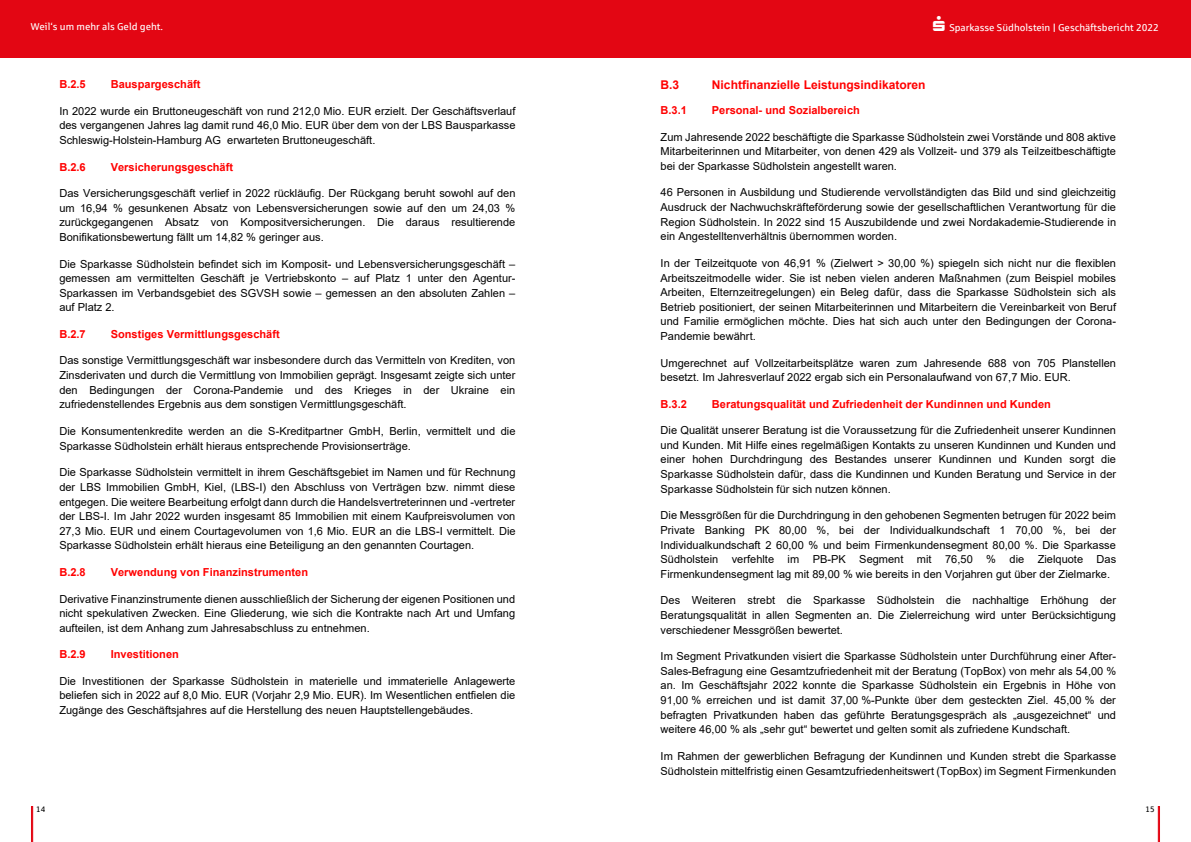
<style>
.page{position:relative;width:1191px;height:842px;background:#fff}
.page>*{position:absolute;margin:0;border:0;box-sizing:border-box;transform-origin:0 0}
.t1{font:700 12.1px "Arial";color:#f00}
.t2{font:11px/14.6px "Arial";color:#000;text-align:justify}
.t3{font:700 11px "Arial";color:#f00}
.t4{font:10px "Sparkasse Rg";color:#fff}
.t5{font:8px "Sparkasse Rg";color:#000}
.s1{font-weight:700}
</style>
<div class="page">
<div style="left:0;top:0;width:1191px;height:58px;background:#e30613"></div>
<svg style="left:31px;top:806px;width:2px;height:36px"></svg>
<svg style="left:1157px;top:806px;width:3px;height:36px"></svg>
<p class="t4" style="left:31px;top:21px;width:133px">Weil‘s um mehr als Geld geht.</p>
<p class="t3" style="left:59px;top:77px;width:28px">B.2.5</p>
<p class="t3" style="left:111px;top:77px;width:91px">Bauspargeschäft</p>
<p class="t2" style="left:59px;top:104px;width:458px">In 2022 wurde ein Bruttoneugeschäft von rund 212,0 Mio. EUR erzielt. Der Geschäftsverlauf des vergangenen Jahres lag damit rund 46,0 Mio. EUR über dem von der LBS Bausparkasse Schleswig-Holstein-Hamburg AG erwarteten Bruttoneugeschäft.</p>
<p class="t3" style="left:59px;top:159px;width:28px">B.2.6</p>
<p class="t3" style="left:111px;top:159px;width:124px">Versicherungsgeschäft</p>
<p class="t2" style="left:59px;top:186px;width:457px">Das Versicherungsgeschäft verlief in 2022 rückläufig. Der Rückgang beruht sowohl auf den um 16,94 % gesunkenen Absatz von Lebensversicherungen sowie auf den um 24,03 % zurückgegangenen Absatz von Kompositversicherungen. Die daraus resultierende Bonifikationsbewertung fällt um 14,82 % geringer aus.</p>
<p class="t2" style="left:59px;top:256px;width:457px">Die Sparkasse Südholstein befindet sich im Komposit- und Lebensversicherungsgeschäft – gemessen am vermittelten Geschäft je Vertriebskonto – auf Platz 1 unter den Agentur-Sparkassen im Verbandsgebiet des SGVSH sowie – gemessen an den absoluten Zahlen – auf Platz 2.</p>
<p class="t3" style="left:59px;top:326px;width:28px">B.2.7</p>
<p class="t3" style="left:111px;top:326px;width:171px">Sonstiges Vermittlungsgeschäft</p>
<p class="t2" style="left:59px;top:353px;width:457px">Das sonstige Vermittlungsgeschäft war insbesondere durch das Vermitteln von Krediten, von Zinsderivaten und durch die Vermittlung von Immobilien geprägt. Insgesamt zeigte sich unter den Bedingungen der Corona-Pandemie und des Krieges in der Ukraine ein zufriedenstellendes Ergebnis aus dem sonstigen Vermittlungsgeschäft.</p>
<p class="t2" style="left:59px;top:424px;width:457px">Die Konsumentenkredite werden an die S-Kreditpartner GmbH, Berlin, vermittelt und die<br>Sparkasse Südholstein erhält hieraus entsprechende Provisionserträge.</p>
<p class="t2" style="left:59px;top:465px;width:458px">Die Sparkasse Südholstein vermittelt in ihrem Geschäftsgebiet im Namen und für Rechnung der LBS Immobilien GmbH, Kiel, (LBS-I) den Abschluss von Verträgen bzw. nimmt diese entgegen. Die weitere Bearbeitung erfolgt dann durch die Handelsvertreterinnen und -vertreter der LBS-I. Im Jahr 2022 wurden insgesamt 85 Immobilien mit einem Kaufpreisvolumen von 27,3 Mio. EUR und einem Courtagevolumen von 1,6 Mio. EUR an die LBS-I vermittelt. Die Sparkasse Südholstein erhält hieraus eine Beteiligung an den genannten Courtagen.</p>
<p class="t3" style="left:59px;top:565px;width:28px">B.2.8</p>
<p class="t3" style="left:111px;top:565px;width:199px">Verwendung von Finanzinstrumenten</p>
<p class="t2" style="left:59px;top:591px;width:457px">Derivative Finanzinstrumente dienen ausschließlich der Sicherung der eigenen Positionen und nicht spekulativen Zwecken. Eine Gliederung, wie sich die Kontrakte nach Art und Umfang aufteilen, ist dem Anhang zum Jahresabschluss zu entnehmen.</p>
<p class="t3" style="left:59px;top:647px;width:28px">B.2.9</p>
<p class="t3" style="left:111px;top:647px;width:70px">Investitionen</p>
<p class="t2" style="left:59px;top:673px;width:457px">Die Investitionen der Sparkasse Südholstein in materielle und immaterielle Anlagewerte beliefen sich in 2022 auf 8,0 Mio. EUR (Vorjahr 2,9 Mio. EUR). Im Wesentlichen entfielen die Zugänge des Geschäftsjahres auf die Herstellung des neuen Hauptstellengebäudes.</p>
<p class="t4" style="left:949px;top:21px;width:211px">Sparkasse Südholstein <span class="s1">|</span> Geschäftsbericht 2022</p>
<p class="t1" style="left:660px;top:77px;width:20px">B.3</p>
<p class="t1" style="left:712px;top:77px;width:215px">Nichtfinanzielle Leistungsindikatoren</p>
<p class="t3" style="left:660px;top:103px;width:28px">B.3.1</p>
<p class="t3" style="left:712px;top:103px;width:149px">Personal- und Sozialbereich</p>
<p class="t2" style="left:660px;top:129px;width:457px">Zum Jahresende 2022 beschäftigte die Sparkasse Südholstein zwei Vorstände und 808 aktive Mitarbeiterinnen und Mitarbeiter, von denen 429 als Vollzeit- und 379 als Teilzeitbeschäftigte bei der Sparkasse Südholstein angestellt waren.</p>
<p class="t2" style="left:660px;top:185px;width:457px">46 Personen in Ausbildung und Studierende vervollständigten das Bild und sind gleichzeitig Ausdruck der Nachwuchskräfteförderung sowie der gesellschaftlichen Verantwortung für die Region Südholstein. In 2022 sind 15 Auszubildende und zwei Nordakademie-Studierende in ein Angestelltenverhältnis übernommen worden.</p>
<p class="t2" style="left:660px;top:256px;width:457px">In der Teilzeitquote von 46,91 % (Zielwert &gt; 30,00 %) spiegeln sich nicht nur die flexiblen Arbeitszeitmodelle wider. Sie ist neben vielen anderen Maßnahmen (zum Beispiel mobiles Arbeiten, Elternzeitregelungen) ein Beleg dafür, dass die Sparkasse Südholstein sich als Betrieb positioniert, der seinen Mitarbeiterinnen und Mitarbeitern die Vereinbarkeit von Beruf und Familie ermöglichen möchte. Dies hat sich auch unter den Bedingungen der Corona-Pandemie bewährt.</p>
<p class="t2" style="left:660px;top:355px;width:457px">Umgerechnet auf Vollzeitarbeitsplätze waren zum Jahresende 688 von 705 Planstellen besetzt. Im Jahresverlauf 2022 ergab sich ein Personalaufwand von 67,7 Mio. EUR.</p>
<p class="t3" style="left:660px;top:396px;width:28px">B.3.2</p>
<p class="t3" style="left:712px;top:396px;width:340px">Beratungsqualität und Zufriedenheit der Kundinnen und Kunden</p>
<p class="t2" style="left:660px;top:423px;width:457px">Die Qualität unserer Beratung ist die Voraussetzung für die Zufriedenheit unserer Kundinnen und Kunden. Mit Hilfe eines regelmäßigen Kontakts zu unseren Kundinnen und Kunden und einer hohen Durchdringung des Bestandes unserer Kundinnen und Kunden sorgt die Sparkasse Südholstein dafür, dass die Kundinnen und Kunden Beratung und Service in der Sparkasse Südholstein für sich nutzen können.</p>
<p class="t2" style="left:660px;top:508px;width:457px">Die Messgrößen für die Durchdringung in den gehobenen Segmenten betrugen für 2022 beim Private Banking PK 80,00 %, bei der Individualkundschaft 1 70,00 %, bei der Individualkundschaft 2 60,00 % und beim Firmenkundensegment 80,00 %. Die Sparkasse Südholstein verfehlte im PB-PK Segment mit 76,50 % die Zielquote Das Firmenkundensegment lag mit 89,00 % wie bereits in den Vorjahren gut über der Zielmarke.</p>
<p class="t2" style="left:660px;top:593px;width:457px">Des Weiteren strebt die Sparkasse Südholstein die nachhaltige Erhöhung der Beratungsqualität in allen Segmenten an. Die Zielerreichung wird unter Berücksichtigung verschiedener Messgrößen bewertet.</p>
<p class="t2" style="left:660px;top:649px;width:457px">Im Segment Privatkunden visiert die Sparkasse Südholstein unter Durchführung einer After-Sales-Befragung eine Gesamtzufriedenheit mit der Beratung (TopBox) von mehr als 54,00 % an. Im Geschäftsjahr 2022 konnte die Sparkasse Südholstein ein Ergebnis in Höhe von 91,00 % erreichen und ist damit 37,00 %-Punkte über dem gesteckten Ziel. 45,00 % der befragten Privatkunden haben das geführte Beratungsgespräch als „ausgezeichnet“ und weitere 46,00 % als „sehr gut“ bewertet und gelten somit als zufriedene Kundschaft.</p>
<p class="t2" style="left:660px;top:749px;width:457px">Im Rahmen der gewerblichen Befragung der Kundinnen und Kunden strebt die Sparkasse<br>Südholstein mittelfristig einen Gesamtzufriedenheitswert (TopBox) im Segment Firmenkunden</p>
<p class="t5" style="left:36px;top:804px;width:11px">14</p>
<p class="t5" style="left:1145px;top:804px;width:11px">15</p>
</div>
